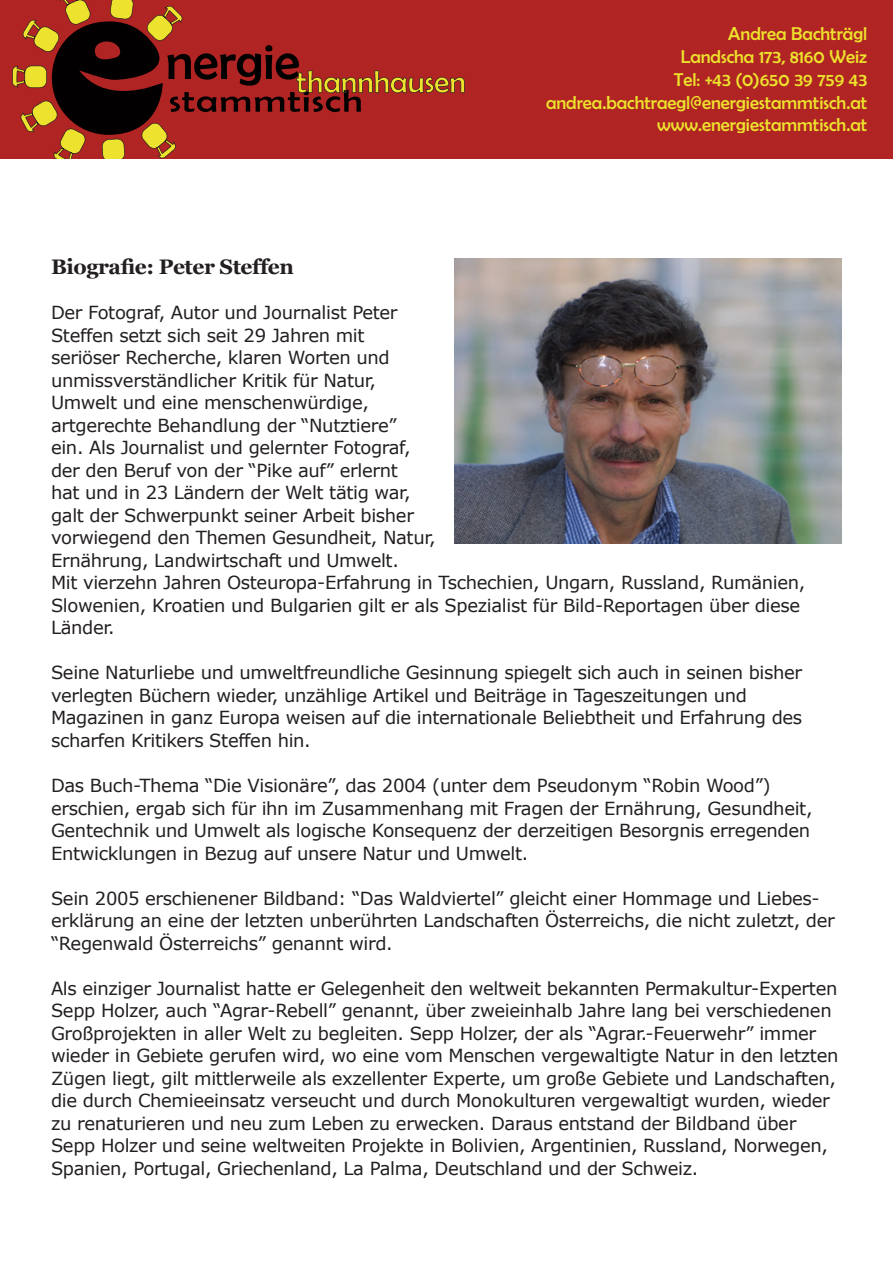
<style>
.page{position:relative;width:893px;height:1263px;background:#fff}
.page>*{position:absolute;margin:0;border:0;box-sizing:border-box;transform-origin:0 0}
.t1{font:700 21px "Georgia";letter-spacing:-.02em;color:#231f20}
.t2{font:18.75px/22.8px "Berlin Sans FB";color:#ede22d;text-align:right}
.t3{font:18px/22.5px "Verdana";letter-spacing:-.02em;color:#231f20}
</style>
<div class="page">
<div style="left:0;top:0;width:893px;height:159px;background:#b02423"></div>
<svg style="left:12px;top:0;width:453px;height:159px;background:#942c1d"></svg>
<div style="left:533px;top:26px;width:342px;height:107px;background:#b02423"></div>
<img style="left:454px;top:259px;width:388px;height:284px">
<p class="t2" style="left:546px;top:22px;width:323px">Andrea Bachträgl<br>Landscha 173, 8160 Weiz<br>Tel: +43 (0)650 39 759 43 andrea.bachtraegl@energiestammtisch.at www.energiestammtisch.at</p>
<p class="t1" style="left:51px;top:255px;width:244px">Biografie: Peter Steffen</p>
<p class="t3" style="left:51px;top:301px;width:756px">Der Fotograf, Autor und Journalist Peter<br>Steffen setzt sich seit 29 Jahren mit<br>seriöser Recherche, klaren Worten und<br>unmissverständlicher Kritik für Natur,<br>Umwelt und eine menschenwürdige,<br>artgerechte Behandlung der “Nutztiere”<br>ein. Als Journalist und gelernter Fotograf,<br>der den Beruf von der “Pike auf” erlernt<br>hat und in 23 Ländern der Welt tätig war,<br>galt der Schwerpunkt seiner Arbeit bisher<br>vorwiegend den Themen Gesundheit, Natur,<br>Ernährung, Landwirtschaft und Umwelt.<br>Mit vierzehn Jahren Osteuropa-Erfahrung in Tschechien, Ungarn, Russland, Rumänien, Slowenien, Kroatien und Bulgarien gilt er als Spezialist für Bild-Reportagen über diese Länder.</p>
<p class="t3" style="left:51px;top:661px;width:753px">Seine Naturliebe und umweltfreundliche Gesinnung spiegelt sich auch in seinen bisher verlegten Büchern wieder, unzählige Artikel und Beiträge in Tageszeitungen und Magazinen in ganz Europa weisen auf die internationale Beliebtheit und Erfahrung des scharfen Kritikers Steffen hin.</p>
<p class="t3" style="left:51px;top:774px;width:763px">Das Buch-Thema “Die Visionäre”, das 2004 (unter dem Pseudonym “Robin Wood”) erschien, ergab sich für ihn im Zusammenhang mit Fragen der Ernährung, Gesundheit, Gentechnik und Umwelt als logische Konsequenz der derzeitigen Besorgnis erregenden Entwicklungen in Bezug auf unsere Natur und Umwelt.</p>
<p class="t3" style="left:51px;top:886px;width:785px">Sein 2005 erschienener Bildband: “Das Waldviertel” gleicht einer Hommage und Liebes&shy;erklärung an eine der letzten unberührten Landschaften Österreichs, die nicht zuletzt, der “Regenwald Österreichs” genannt wird.</p>
<p class="t3" style="left:51px;top:976px;width:789px">Als einziger Journalist hatte er Gelegenheit den weltweit bekannten Permakultur-Experten Sepp Holzer, auch “Agrar-Rebell” genannt, über zweieinhalb Jahre lang bei verschiedenen Großprojekten in aller Welt zu begleiten. Sepp Holzer, der als “Agrar.-Feuerwehr” immer wieder in Gebiete gerufen wird, wo eine vom Menschen vergewaltigte Natur in den letzten Zügen liegt, gilt mittlerweile als exzellenter Experte, um große Gebiete und Landschaften, die durch Chemieeinsatz verseucht und durch Monokulturen vergewaltigt wurden, wieder zu renaturieren und neu zum Leben zu erwecken. Daraus entstand der Bildband über Sepp Holzer und seine weltweiten Projekte in Bolivien, Argentinien, Russland, Norwegen, Spanien, Portugal, Griechenland, La Palma, Deutschland und der Schweiz.</p>
</div>
